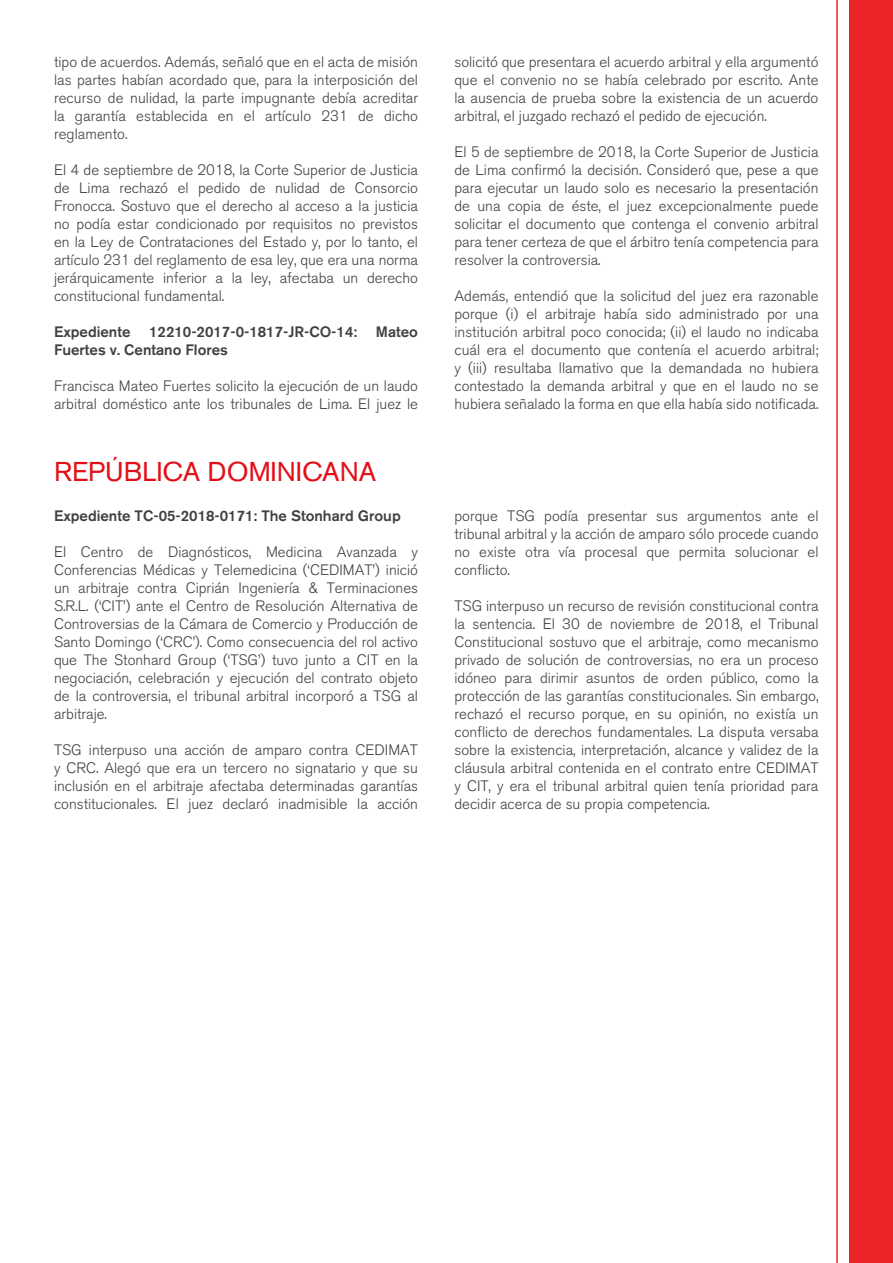
<style>
.page{position:relative;width:893px;height:1263px;background:#fff}
.page>*{position:absolute;margin:0;border:0;box-sizing:border-box;transform-origin:0 0}
.t1{font:27px "Akzidenz Grotesk BE";color:#e30f18}
.t2{font:300 15px/18px "Akzidenz Grotesk BE";color:#423f41;text-align:justify}
.t3{font:500 15px/18px "Akzidenz Grotesk BE";color:#423f41}
</style>
<div class="page">
<div style="left:850px;top:0;width:43px;height:1263px;background:#ec2528"></div>
<hr style="left:836px;top:0;width:2px;height:1263px;background:#ec2528">
<p class="t2" style="left:54px;top:53px;width:366px">tipo de acuerdos. Además, señaló que en el acta de misión las partes habían acordado que, para la interposición del recurso de nulidad, la parte impugnante debía acreditar la garantía establecida en el artículo 231 de dicho reglamento.</p>
<p class="t2" style="left:54px;top:161px;width:366px">El 4 de septiembre de 2018, la Corte Superior de Justicia de Lima rechazó el pedido de nulidad de Consorcio Fronocca. Sostuvo que el derecho al acceso a la justicia no podía estar condicionado por requisitos no previstos en la Ley de Contrataciones del Estado y, por lo tanto, el artículo 231 del reglamento de esa ley, que era una norma jerárquicamente inferior a la ley, afectaba un derecho constitucional fundamental.</p>
<p class="t3" style="left:54px;top:323px;width:366px">Expediente 12210-2017-0-1817-JR-CO-14: Mateo<br>Fuertes v. Centano Flores</p>
<p class="t2" style="left:54px;top:377px;width:366px">Francisca Mateo Fuertes solicito la ejecución de un laudo arbitral doméstico ante los tribunales de Lima. El juez le</p>
<p class="t1" style="left:54px;top:455px;width:324px">REPÚBLICA DOMINICANA</p>
<p class="t3" style="left:54px;top:507px;width:348px">Expediente TC-05-2018-0171: The Stonhard Group</p>
<p class="t2" style="left:54px;top:543px;width:366px">El Centro de Diagnósticos, Medicina Avanzada y Conferencias Médicas y Telemedicina (‘CEDIMAT’) inició un arbitraje contra Ciprián Ingeniería &amp; Terminaciones S.R.L. (‘CIT’) ante el Centro de Resolución Alternativa de Controversias de la Cámara de Comercio y Producción de Santo Domingo (‘CRC’). Como consecuencia del rol activo que The Stonhard Group (‘TSG’) tuvo junto a CIT en la negociación, celebración y ejecución del contrato objeto de la controversia, el tribunal arbitral incorporó a TSG al arbitraje.</p>
<p class="t2" style="left:54px;top:741px;width:366px">TSG interpuso una acción de amparo contra CEDIMAT y CRC. Alegó que era un tercero no signatario y que su inclusión en el arbitraje afectaba determinadas garantías constitucionales. El juez declaró inadmisible la acción</p>
<p class="t2" style="left:454px;top:53px;width:366px">solicitó que presentara el acuerdo arbitral y ella argumentó que el convenio no se había celebrado por escrito. Ante la ausencia de prueba sobre la existencia de un acuerdo arbitral, el juzgado rechazó el pedido de ejecución.</p>
<p class="t2" style="left:454px;top:143px;width:366px">El 5 de septiembre de 2018, la Corte Superior de Justicia de Lima confirmó la decisión. Consideró que, pese a que para ejecutar un laudo solo es necesario la presentación de una copia de éste, el juez excepcionalmente puede solicitar el documento que contenga el convenio arbitral para tener certeza de que el árbitro tenía competencia para resolver la controversia.</p>
<p class="t2" style="left:454px;top:287px;width:366px">Además, entendió que la solicitud del juez era razonable porque (i) el arbitraje había sido administrado por una institución arbitral poco conocida; (ii) el laudo no indicaba cuál era el documento que contenía el acuerdo arbitral; y (iii) resultaba llamativo que la demandada no hubiera contestado la demanda arbitral y que en el laudo no se hubiera señalado la forma en que ella había sido notificada.</p>
<p class="t2" style="left:454px;top:507px;width:366px">porque TSG podía presentar sus argumentos ante el tribunal arbitral y la acción de amparo sólo procede cuando no existe otra vía procesal que permita solucionar el conflicto.</p>
<p class="t2" style="left:454px;top:597px;width:366px">TSG interpuso un recurso de revisión constitucional contra la sentencia. El 30 de noviembre de 2018, el Tribunal Constitucional sostuvo que el arbitraje, como mecanismo privado de solución de controversias, no era un proceso idóneo para dirimir asuntos de orden público, como la protección de las garantías constitucionales. Sin embargo, rechazó el recurso porque, en su opinión, no existía un conflicto de derechos fundamentales. La disputa versaba sobre la existencia, interpretación, alcance y validez de la cláusula arbitral contenida en el contrato entre CEDIMAT y CIT, y era el tribunal arbitral quien tenía prioridad para decidir acerca de su propia competencia.</p>
</div>
